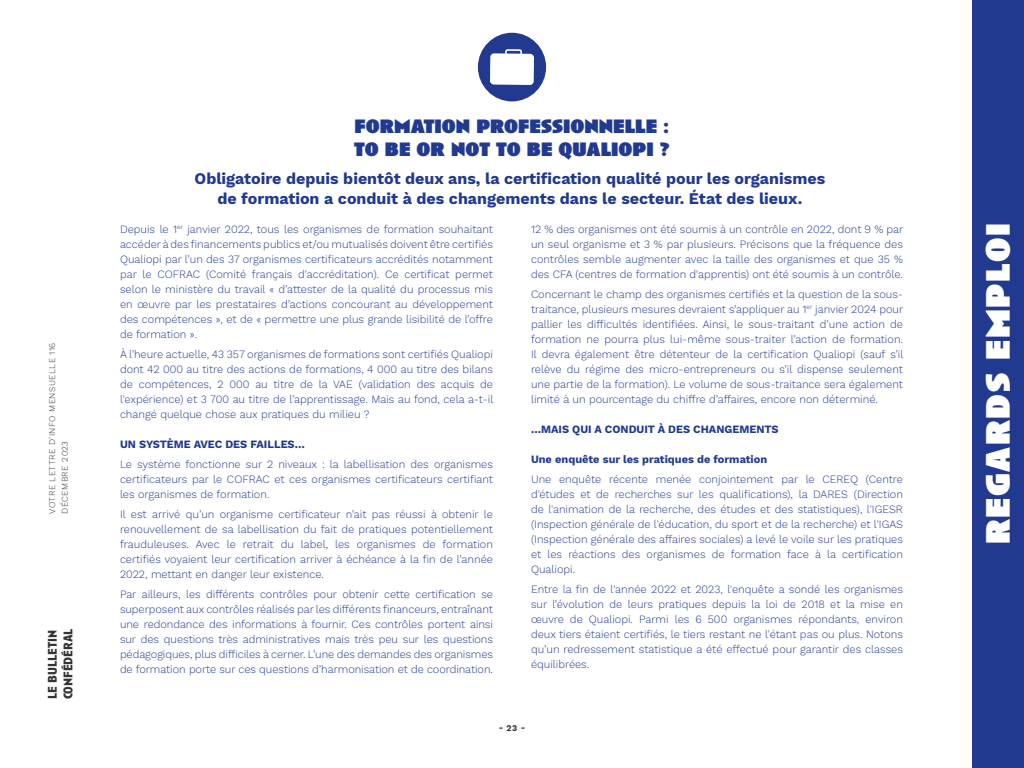
<style>
.page{position:relative;width:1024px;height:768px;background:#fff}
.page>*{position:absolute;margin:0;border:0;box-sizing:border-box;transform-origin:0 0}
.t1{font:900 35px "Anisette";letter-spacing:.04em;color:#fff}
.t2{font:900 20px/23px "Anisette";color:#213a8f}
.t3{font:700 16px/20px "Work Sans";color:#213a8f;text-align:center}
.t4{font:700 13px/15.6px "Anisette Pro";color:#353333}
.t5{font:300 11px/15px "Work Sans";color:#213a8f;text-align:justify}
.t6{font:700 11px "Work Sans";color:#213a8f}
.t7{font:300 8.6px/12.7px "Work Sans";letter-spacing:.05em;color:#353333}
.t8{font:700 8.6px "Work Sans";color:#353333}
</style>
<div class="page">
<div style="left:972px;top:0;width:52px;height:768px;background:#213a8f"></div>
<div style="left:478px;top:33px;width:68px;height:68px;background:#213a8f;border-radius:50%"></div>
<svg style="left:490px;top:49px;width:44px;height:36px;background:#e2e5f0"></svg>
<p class="t7" style="left:46px;top:514px;width:173px;rotate:-90deg">VOTRE LETTRE D’INFO MENSUELLE 116<br>DÉCEMBRE 2023</p>
<p class="t4" style="left:44px;top:699px;width:72px;rotate:-90deg">le bulletin confédéral</p>
<h2 class="t2" style="left:354px;top:115px;width:317px">FORMATION PROFESSIONNELLE :<br>TO BE OR NOT TO BE QUALIOPI ?</h2>
<h3 class="t3" style="left:195px;top:169px;width:632px">Obligatoire depuis bientôt deux ans, la certification qualité pour les organismes de formation a conduit à des changements dans le secteur. État des lieux.</h3>
<p class="t5" style="left:120px;top:222px;width:375px">Depuis le 1<sup>er</sup> janvier 2022, tous les organismes de formation souhaitant accéder à des financements publics et/ou mutualisés doivent être certifiés Qualiopi par l’un des 37 organismes certificateurs accrédités notamment par le COFRAC (Comité français d'accréditation). Ce certificat permet selon le ministère du travail « d’attester de la qualité du processus mis en œuvre par les prestataires d’actions concourant au développement des compétences », et de « permettre une plus grande lisibilité de l’offre de formation ».</p>
<p class="t5" style="left:120px;top:347px;width:375px">À l’heure actuelle, 43 357 organismes de formations sont certifiés Qualiopi dont 42 000 au titre des actions de formations, 4 000 au titre des bilans de compétences, 2 000 au titre de la VAE (validation des acquis de l'expérience) et 3 700 au titre de l’apprentissage. Mais au fond, cela a-t-il changé quelque chose aux pratiques du milieu ?</p>
<p class="t6" style="left:120px;top:437px;width:186px">UN SYSTÈME AVEC DES FAILLES…</p>
<p class="t5" style="left:120px;top:457px;width:375px">Le système fonctionne sur 2 niveaux : la labellisation des organismes certificateurs par le COFRAC et ces organismes certificateurs certifiant les organismes de formation.</p>
<p class="t5" style="left:120px;top:507px;width:375px">Il est arrivé qu’un organisme certificateur n’ait pas réussi à obtenir le renouvellement de sa labellisation du fait de pratiques potentiellement frauduleuses. Avec le retrait du label, les organismes de formation certifiés voyaient leur certification arriver à échéance à la fin de l’année 2022, mettant en danger leur existence.</p>
<p class="t5" style="left:120px;top:587px;width:375px">Par ailleurs, les différents contrôles pour obtenir cette certification se superposent aux contrôles réalisés par les différents financeurs, entraînant une redondance des informations à fournir. Ces contrôles portent ainsi sur des questions très administratives mais très peu sur les questions pédagogiques, plus difficiles à cerner. L’une des demandes des organismes de formation porte sur ces questions d’harmonisation et de coordination.</p>
<p class="t5" style="left:531px;top:222px;width:374px">12 % des organismes ont été soumis à un contrôle en 2022, dont 9 % par un seul organisme et 3 % par plusieurs. Précisons que la fréquence des contrôles semble augmenter avec la taille des organismes et que 35 % des CFA (centres de formation d'apprentis) ont été soumis à un contrôle.</p>
<p class="t5" style="left:531px;top:287px;width:374px">Concernant le champ des organismes certifiés et la question de la sous&shy;traitance, plusieurs mesures devraient s’appliquer au 1<sup>er</sup> janvier 2024 pour pallier les difficultés identifiées. Ainsi, le sous-traitant d’une action de formation ne pourra plus lui-même sous-traiter l’action de formation.<br>Il devra également être détenteur de la certification Qualiopi (sauf s’il relève du régime des micro-entrepreneurs ou s’il dispense seulement une partie de la formation). Le volume de sous-traitance sera également limité à un pourcentage du chiffre d’affaires, encore non déterminé.</p>
<p class="t6" style="left:531px;top:422px;width:249px">…MAIS QUI A CONDUIT À DES CHANGEMENTS</p>
<p class="t6" style="left:531px;top:452px;width:238px">Une enquête sur les pratiques de formation</p>
<p class="t5" style="left:531px;top:472px;width:374px">Une enquête récente menée conjointement par le CEREQ (Centre d'études et de recherches sur les qualifications), la DARES (Direction de l'animation de la recherche, des études et des statistiques), l'IGESR (Inspection générale de l'éducation, du sport et de la recherche) et l'IGAS (Inspection générale des affaires sociales) a levé le voile sur les pratiques et les réactions des organismes de formation face à la certification Qualiopi.</p>
<p class="t5" style="left:531px;top:582px;width:374px">Entre la fin de l'année 2022 et 2023, l'enquête a sondé les organismes sur l’évolution de leurs pratiques depuis la loi de 2018 et la mise en œuvre de Qualiopi. Parmi les 6 500 organismes répondants, environ deux tiers étaient certifiés, le tiers restant ne l'étant pas ou plus. Notons qu’un redressement statistique a été effectué pour garantir des classes équilibrées.</p>
<p class="t8" style="left:499px;top:723px;width:28px">- 23 -</p>
<h1 class="t1" style="left:978px;top:544px;width:322px;rotate:-90deg">REGARDS EMPLOI</h1>
</div>
